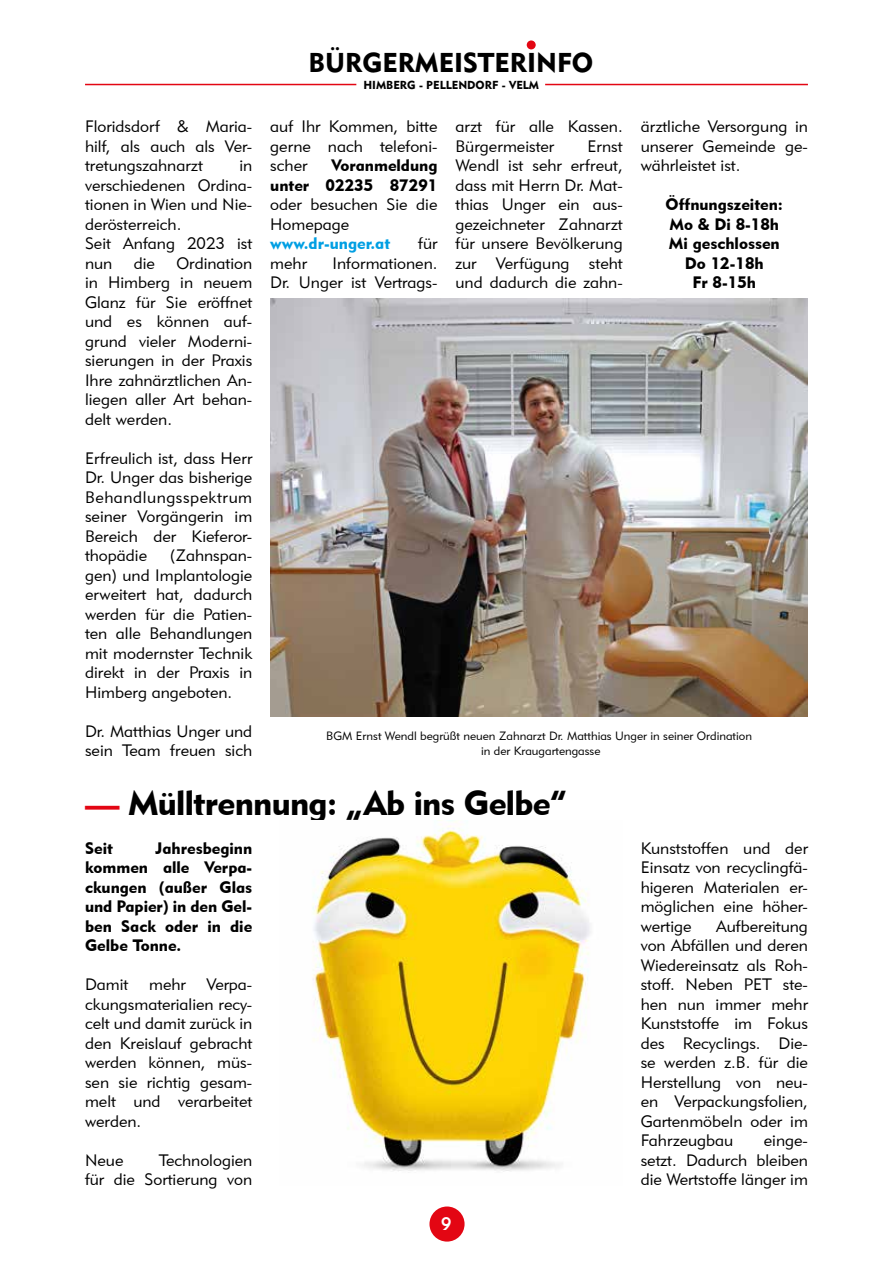
<style>
.page{position:relative;width:893px;height:1263px;background:#fff}
.page>*{position:absolute;margin:0;border:0;box-sizing:border-box;transform-origin:0 0}
.t1{font:34.5px "Geometric 415 BT Black A";letter-spacing:-.02em;color:#000}
.t2{font:27px "Geometric 415 BT Black A";color:#000}
.t3{font:18px "Geometric 415 BT Medium A";color:#fff}
.t4{font:16.5px/19.5px "Geometric 415 BT Lite A";color:#000;text-align:justify}
.t5{font:16.5px/19.5px "Geometric 415 BT Black A";color:#000;text-align:right}
.t6{font:16.5px "Geometric 415 BT Black A";color:#009fe3}
.t7{font:12px/14.4px "Geometric 415 BT Lite A";color:#000;text-align:center}
.t8{font:11.55px "Geometric 415 BT Black A";color:#000}
.s1{color:#e30613}
</style>
<div class="page">
<div style="left:527px;top:40px;width:9px;height:9px;background:#e30613;border-radius:50%"></div>
<hr style="left:85px;top:84px;width:271px;height:1px;background:#e30613">
<hr style="left:545px;top:84px;width:263px;height:1px;background:#e30613">
<div style="left:429px;top:1206px;width:36px;height:35px;background:#e30613;border-radius:50%"></div>
<img style="left:270px;top:299px;width:537px;height:418px">
<img style="left:313px;top:821px;width:278px;height:351px">
<p class="t4" style="left:85px;top:116px;width:169px">Floridsdorf &amp; Maria&shy;hilf, als auch als Ver&shy;tretungszahnarzt</p>
<p class="t4" style="left:85px;top:155px;width:169px;text-align:left;text-indent:154px">in verschiedenen Ordina&shy;tionen in Wien und Nie&shy;derösterreich.<br>Seit Anfang 2023 ist nun</p>
<p class="t4" style="left:85px;top:253px;width:169px;text-indent:91px">Ordination in Himberg in neuem Glanz für Sie eröffnet und es können auf&shy;grund vieler Moderni&shy;sierungen in der Praxis Ihre zahnärztlichen An&shy;liegen aller Art behan&shy;delt werden.</p>
<p class="t4" style="left:85px;top:448px;width:169px">Erfreulich ist, dass Herr Dr. Unger das bisherige Behandlungsspektrum seiner Vorgängerin im Bereich der Kieferor&shy;thopädie</p>
<p class="t4" style="left:134px;top:253px;width:23px">die</p>
<p class="t4" style="left:85px;top:545px;width:169px;text-indent:85px">(Zahnspan&shy;gen) und Implantologie erweitert hat, dadurch werden für die Patien&shy;ten alle Behandlungen mit modernster Technik direkt in der Praxis in Himberg angeboten.</p>
<p class="t4" style="left:85px;top:721px;width:169px">Dr. Matthias Unger und sein Team freuen sich</p>
<h2 class="t2" style="left:309px;top:47px;width:286px">BÜRGERMEISTERINFO</h2>
<p class="t8" style="left:363px;top:78px;width:177px">HIMBERG - PELLENDORF - VELM</p>
<p class="t4" style="left:270px;top:116px;width:169px">auf Ihr Kommen, bitte gerne nach telefoni&shy;scher</p>
<p class="t5" style="left:270px;top:155px;width:169px">Voranmeldung<br>unter 02235 87291</p>
<p class="t4" style="left:270px;top:194px;width:169px">oder besuchen Sie die<br>Homepage</p>
<p class="t6" style="left:270px;top:233px;width:121px">www.dr-unger.at</p>
<p class="t4" style="left:418px;top:233px;width:21px">für</p>
<p class="t4" style="left:270px;top:253px;width:38px">mehr</p>
<p class="t4" style="left:270px;top:253px;width:169px;text-align:right">Informationen.<br>Dr. Unger ist Vertrags-</p>
<p class="t4" style="left:455px;top:116px;width:169px">arzt für alle Kassen.<br>Bürgermeister</p>
<p class="t4" style="left:455px;top:136px;width:169px;text-indent:132px">Ernst Wendl ist sehr erfreut, dass mit Herrn Dr. Mat&shy;thias Unger ein aus&shy;gezeichneter Zahnarzt für unsere Bevölkerung zur Verfügung steht und dadurch die zahn-</p>
<p class="t4" style="left:641px;top:116px;width:169px">ärztliche Versorgung in unserer Gemeinde ge&shy;währleistet ist.</p>
<p class="t5" style="left:666px;top:194px;width:119px;text-align:center">Öffnungszeiten:<br>Mo &amp; Di 8-18h<br>Mi geschlossen<br>Do 12-18h<br>Fr 8-15h</p>
<p class="t7" style="left:326px;top:729px;width:427px">BGM Ernst Wendl begrüßt neuen Zahnarzt Dr. Matthias Unger in seiner Ordination in der Kraugartengasse</p>
<h1 class="t1" style="left:85px;top:782px;width:483px"><span class="s1">—</span> Mülltrennung: „Ab ins Gelbe“</h1>
<p class="t5" style="left:85px;top:838px;width:29px">Seit</p>
<p class="t5" style="left:85px;top:838px;width:169px;text-align:justify;text-indent:70px">Jahresbeginn kommen alle Verpa&shy;ckungen (außer Glas und Papier) in den Gel&shy;ben Sack oder in die Gelbe Tonne.</p>
<p class="t4" style="left:85px;top:974px;width:45px">Damit</p>
<p class="t4" style="left:149px;top:974px;width:38px">mehr</p>
<p class="t4" style="left:85px;top:974px;width:169px;text-indent:121px">Verpa&shy;ckungsmaterialien recy&shy;celt und damit zurück in den Kreislauf gebracht werden können, müs&shy;sen sie richtig gesam&shy;melt und verarbeitet werden.</p>
<p class="t4" style="left:85px;top:1150px;width:40px">Neue</p>
<p class="t4" style="left:85px;top:1150px;width:169px;text-align:right">Technologien<br>für die Sortierung von</p>
<p class="t3" style="left:441px;top:1213px;width:12px">9</p>
<p class="t4" style="left:641px;top:838px;width:169px">Kunststoffen und der Einsatz von recyclingfä&shy;higeren Materialen er&shy;möglichen eine höher&shy;wertige</p>
<p class="t4" style="left:641px;top:916px;width:169px;text-indent:75px">Aufbereitung von Abfällen und deren Wiedereinsatz als Roh&shy;stoff. Neben PET ste&shy;hen nun immer mehr Kunststoffe im Fokus des Recyclings. Die&shy;se werden z.B. für die Herstellung von neu&shy;en Verpackungsfolien, Gartenmöbeln oder im Fahrzeugbau</p>
<p class="t4" style="left:641px;top:1130px;width:169px;text-indent:123px">einge&shy;setzt. Dadurch bleiben die Wertstoffe länger im</p>
</div>
